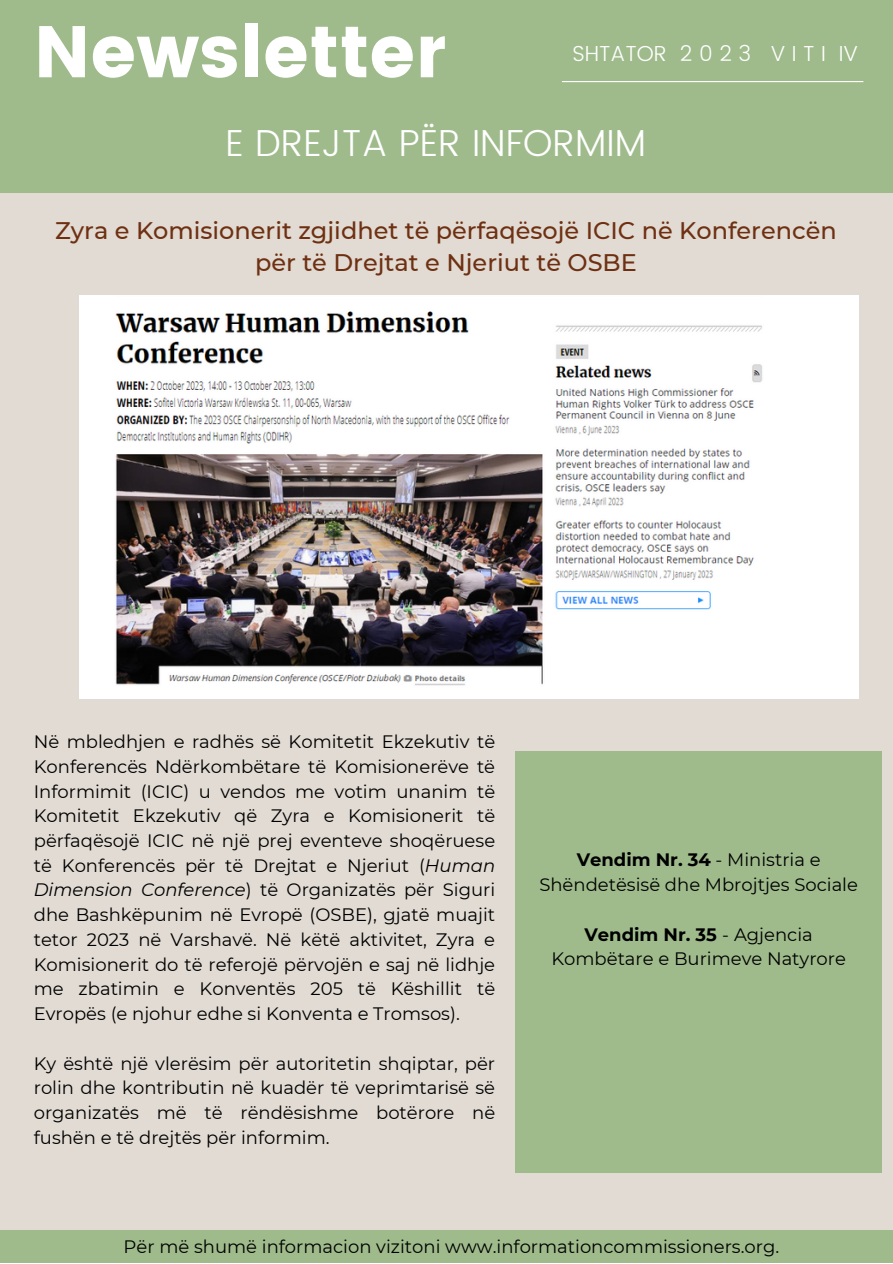
<style>
.page{position:relative;width:893px;height:1264px;background:#fff}
.page>*{position:absolute;margin:0;border:0;box-sizing:border-box;transform-origin:0 0}
.t1{font:72.75px "Poppins";color:#fff}
.t2{font:300 37.5px "Poppins";color:#fff}
.t3{font:500 24px/32.5px "Montserrat";color:#6f3012;text-align:center}
.t4{font:300 21.75px "Poppins";color:#fff}
.t5{font:18px/24.8px "Montserrat";color:#000;text-align:justify}
.s1{font-style:italic}
.s2{font-weight:700}
</style>
<div class="page">
<div style="left:0;top:0;width:892px;height:1262px;background:#e1dbd3"></div>
<div style="left:0;top:0;width:892px;height:193px;background:#9fbb8c"></div>
<hr style="left:562px;top:81px;width:301px;height:1px;background:#fff">
<div style="left:0;top:1230px;width:892px;height:32px;background:#9fbb8c"></div>
<img style="left:79px;top:296px;width:779px;height:402px">
<div style="left:515px;top:751px;width:366px;height:421px;background:#9fbb8c"></div>
<p class="t1" style="left:34px;top:10px;width:414px">Newsletter</p>
<p class="t4" style="left:572px;top:41px;width:287px">SHTATOR 2023 VITI IV</p>
<p class="t2" style="left:225px;top:121px;width:422px">E DREJTA PËR INFORMIM</p>
<p class="t3" style="left:55px;top:214px;width:783px">Zyra e Komisionerit zgjidhet të përfaqësojë ICIC në Konferencën për të Drejtat e Njeriut të OSBE</p>
<p class="t5" style="left:34px;top:729px;width:463px">Në mbledhjen e radhës së Komitetit Ekzekutiv të Konferencës Ndërkombëtare të Komisionerëve të Informimit (ICIC) u vendos me votim unanim të Komitetit Ekzekutiv që Zyra e Komisionerit të përfaqësojë ICIC në një prej eventeve shoqëruese të Konferencës për të Drejtat e Njeriut (<span class="s1">Human Dimension Conference</span>) të Organizatës për Siguri dhe Bashkëpunim në Evropë (OSBE), gjatë muajit tetor 2023 në Varshavë. Në këtë aktivitet, Zyra e Komisionerit do të referojë përvojën e saj në lidhje me zbatimin e Konventës 205 të Këshillit të Evropës (e njohur edhe si Konventa e Tromsos).</p>
<p class="t5" style="left:34px;top:1050px;width:463px">Ky është një vlerësim për autoritetin shqiptar, për rolin dhe kontributin në kuadër të veprimtarisë së organizatës më të rëndësishme botërore në fushën e të drejtës për informim.</p>
<p class="t5" style="left:539px;top:847px;width:320px;text-align:center"><span class="s2">Vendim Nr. 34</span> - Ministria e<br>Shëndetësisë dhe Mbrojtjes Sociale</p>
<p class="t5" style="left:551px;top:921px;width:296px;text-align:center"><span class="s2">Vendim Nr. 35</span> - Agjencia<br>Kombëtare e Burimeve Natyrore</p>
<p class="t5" style="left:124px;top:1234px;width:657px">Për më shumë informacion vizitoni www.informationcommissioners.org.</p>
</div>
